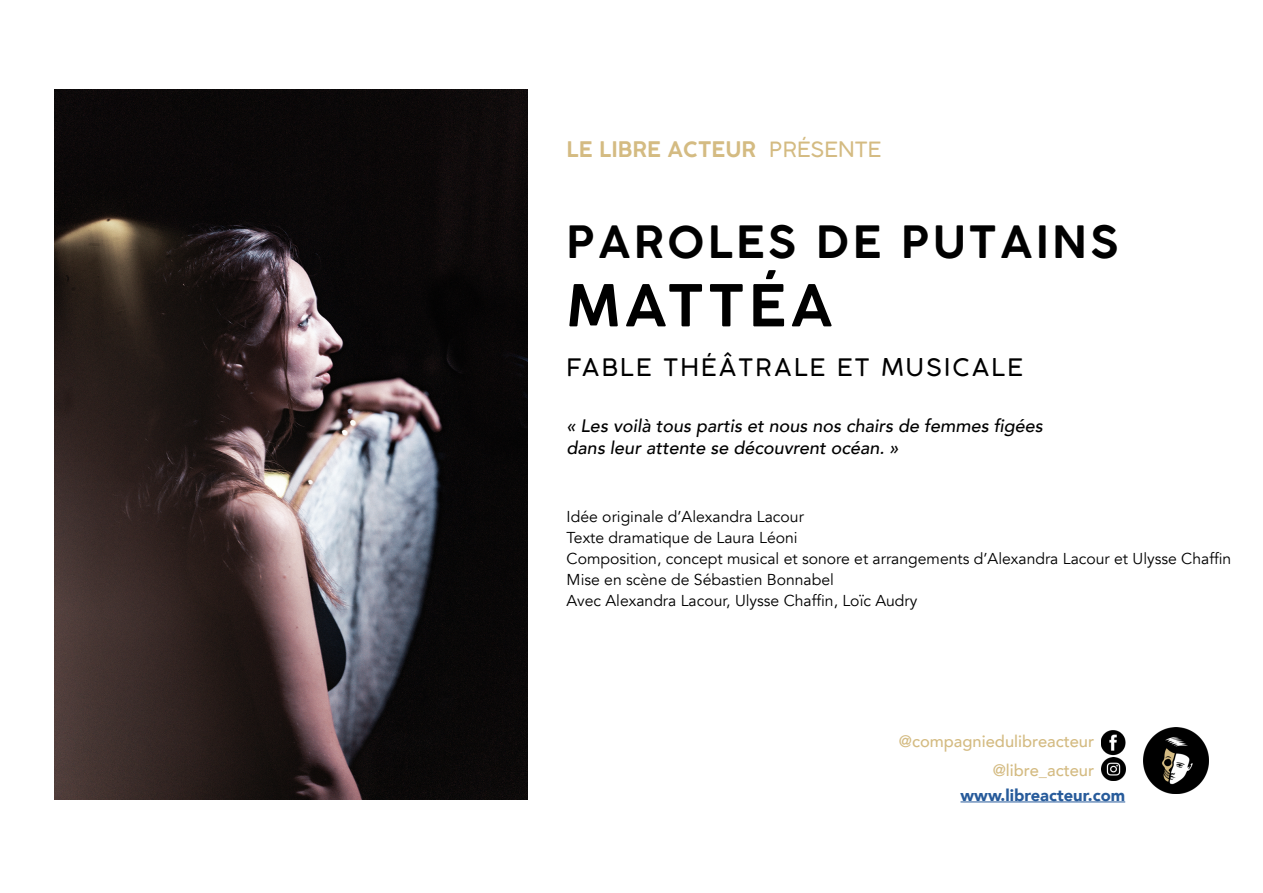
<style>
.page{position:relative;width:1263px;height:893px;background:#fff}
.page>*{position:absolute;margin:0;border:0;box-sizing:border-box;transform-origin:0 0}
.t1{font:600 57px "COCOGOOSE";letter-spacing:.07em;color:#000}
.t2{font:600 43.5px "COCOGOOSE";letter-spacing:.07em;color:#000}
.t3{font:300 24px "Cocogoose";letter-spacing:.09em;color:#000}
.t4{font:600 21px "COCOGOOSE";color:#d4bb82}
.t5{font:italic 500 18px/21.6px "Avenir";color:#000}
.t6{font:500 16.5px/29.8px "Avenir";color:#d4bb82;text-align:right}
.t7{font:900 16.5px "Avenir";color:#275b9b}
.t8{font:15.75px/21px "Avenir";color:#000}
.s1{font-family:"Cocogoose";font-weight:300}
</style>
<div class="page">
<img style="left:1143px;top:727px;width:66px;height:66px">
<hr style="left:960px;top:801px;width:165px;height:1px;background:#275b9b">
<img style="left:1101px;top:730px;width:24px;height:51px">
<img style="left:54px;top:89px;width:473px;height:710px">
<h3 class="t4" style="left:567px;top:135px;width:316px">LE LIBRE ACTEUR <span class="s1">PRÉSENTE</span></h3>
<h2 class="t2" style="left:567px;top:212px;width:554px">PAROLES DE PUTAINS</h2>
<h1 class="t1" style="left:567px;top:266px;width:268px">MATTÉA</h1>
<h3 class="t3" style="left:567px;top:351px;width:458px">FABLE THÉÂTRALE ET MUSICALE</h3>
<p class="t5" style="left:567px;top:415px;width:478px">« Les voilà tous partis et nous nos chairs de femmes figées dans leur attente se découvrent océan. »</p>
<p class="t8" style="left:567px;top:506px;width:666px">Idée originale d’Alexandra Lacour<br>Texte dramatique de Laura Léoni<br>Composition, concept musical et sonore et arrangements d’Alexandra Lacour et Ulysse Chaffin Mise en scène de Sébastien Bonnabel<br>Avec Alexandra Lacour, Ulysse Chaffin, Loïc Audry</p>
<p class="t6" style="left:899px;top:725px;width:197px">@compagniedulibreacteur @libre_acteur</p>
<p class="t7" style="left:960px;top:781px;width:166px">www.libreacteur.com</p>
</div>
